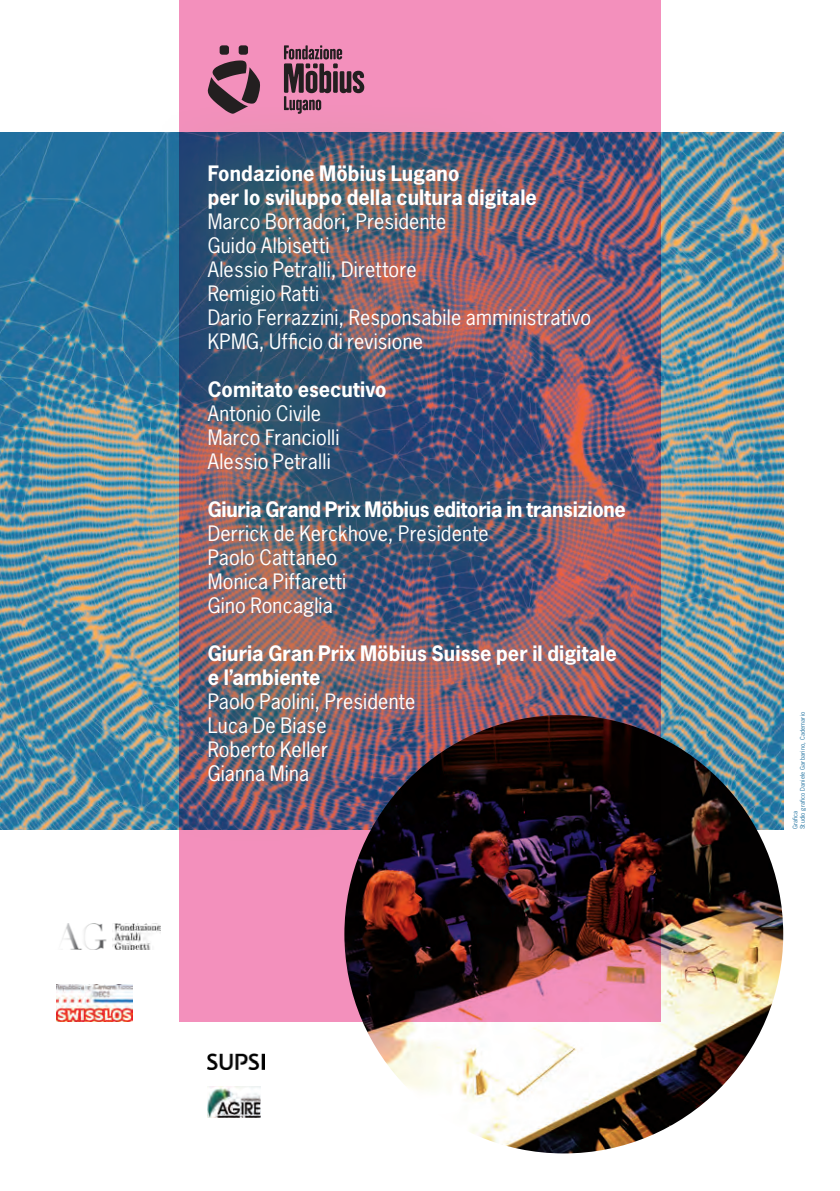
<style>
.page{position:relative;width:840px;height:1191px;background:#fff}
.page>*{position:absolute;margin:0;border:0;box-sizing:border-box;transform-origin:0 0}
.Testo{font:20px "News Gothic";letter-spacing:.01em;color:#fff}
.Testo-2{font:700 20px "News Gothic";letter-spacing:.005em;color:#fff}
.Testo-3{font:700 20px "News Gothic";letter-spacing:-.015em;color:#fff}
.t1{font:6px "News Gothic";letter-spacing:.03em;color:#2474a1}
</style>
<div class="page">
<img style="left:0;top:133px;width:782px;height:696px">
<img style="left:344px;top:715px;width:438px;height:438px;border-radius:219px">
<svg style="left:179px;top:0;width:481px;height:1021px;background:#af6380"></svg>
<img style="left:148px;top:105px;width:531px;height:736px">
<img style="left:57px;top:984px;width:76px;height:37px">
<img style="left:62px;top:923px;width:45px;height:26px">
<img style="left:112px;top:923px;width:48px;height:26px">
<img style="left:207px;top:1086px;width:53px;height:31px">
<img style="left:207px;top:1053px;width:57px;height:16px">
<svg style="left:284px;top:45px;width:80px;height:69px;background:#a0637d"></svg>
<svg style="left:207px;top:45px;width:53px;height:69px;background:#995f78"></svg>
<p class="Testo-2" style="left:207px;top:160px;width:253px">Fondazione Möbius Lugano</p>
<p class="Testo-2" style="left:207px;top:184px;width:330px">per lo sviluppo della cultura digitale</p>
<p class="Testo" style="left:207px;top:208px;width:240px">Marco Borradori, Presidente</p>
<p class="Testo" style="left:207px;top:232px;width:123px">Guido Albisetti</p>
<p class="Testo" style="left:207px;top:256px;width:210px">Alessio Petralli, Direttore</p>
<p class="Testo" style="left:207px;top:280px;width:113px">Remigio Ratti</p>
<p class="Testo" style="left:207px;top:304px;width:385px">Dario Ferrazzini, Responsabile amministrativo</p>
<p class="Testo" style="left:207px;top:328px;width:217px">KPMG, Ufficio di revisione</p>
<p class="Testo-2" style="left:207px;top:376px;width:180px">Comitato esecutivo</p>
<p class="Testo" style="left:207px;top:400px;width:115px">Antonio Civile</p>
<p class="Testo" style="left:207px;top:424px;width:133px">Marco Franciolli</p>
<p class="Testo" style="left:207px;top:448px;width:124px">Alessio Petralli</p>
<p class="Testo-3" style="left:207px;top:496px;width:419px">Giuria Grand Prix Möbius editoria in transizione</p>
<p class="Testo" style="left:207px;top:520px;width:282px">Derrick de Kerckhove, Presidente</p>
<p class="Testo" style="left:207px;top:544px;width:131px">Paolo Cattaneo</p>
<p class="Testo" style="left:207px;top:568px;width:140px">Monica Piffaretti</p>
<p class="Testo" style="left:207px;top:592px;width:126px">Gino Roncaglia</p>
<p class="Testo-2" style="left:207px;top:640px;width:410px">Giuria Gran Prix Möbius Suisse per il digitale</p>
<p class="Testo-2" style="left:207px;top:664px;width:114px">e l’ambiente</p>
<p class="Testo" style="left:207px;top:688px;width:209px">Paolo Paolini, Presidente</p>
<p class="Testo" style="left:207px;top:712px;width:120px">Luca De Biase</p>
<p class="Testo" style="left:207px;top:736px;width:122px">Roberto Keller</p>
<p class="Testo" style="left:207px;top:760px;width:103px">Gianna Mina</p>
<p class="t1" style="left:798px;top:829px;width:119px;rotate:-90deg">Studio grafico Daniele Garbarino, Cademario</p>
<p class="t1" style="left:791px;top:829px;width:20px;rotate:-90deg">Grafica</p>
</div>
